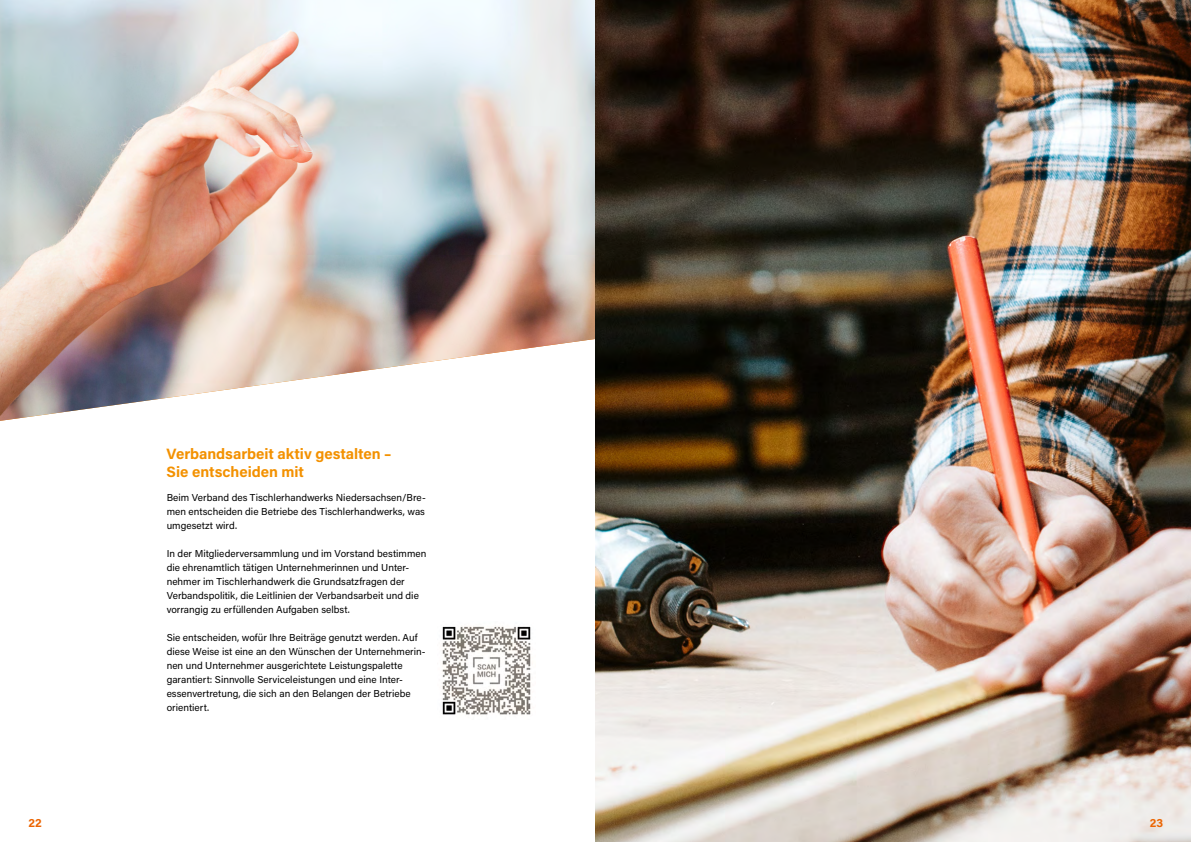
<style>
.page{position:relative;width:1191px;height:842px;background:#fff}
.page>*{position:absolute;margin:0;border:0;box-sizing:border-box;transform-origin:0 0}
.t1{font:700 15px/18px "Acumin Pro";color:#f39100}
.t2{font:700 12px "Acumin Pro";color:#ec6502}
.t3{font:10px/14px "Acumin Pro";letter-spacing:.005em;color:#000}
</style>
<div class="page">
<img style="left:0;top:0;width:595px;height:421px">
<img style="left:442px;top:626px;width:89px;height:89px">
<img style="left:595px;top:0;width:596px;height:842px">
<h1 class="t1" style="left:167px;top:444px;width:226px">Verbandsarbeit aktiv gestalten –<br>Sie entscheiden mit</h1>
<p class="t3" style="left:167px;top:490px;width:261px;text-align:justify">Beim Verband des Tischlerhandwerks Niedersachsen/Bre&shy;men entscheiden die Betriebe des Tischlerhandwerks, was umgesetzt wird.</p>
<p class="t3" style="left:167px;top:546px;width:261px">In der Mitgliederversammlung und im Vorstand bestimmen die ehrenamtlich tätigen Unternehmerinnen und Unter&shy;nehmer im Tischlerhandwerk die Grundsatzfragen der Verbandspolitik, die Leitlinien der Verbandsarbeit und die vorrangig zu erfüllenden Aufgaben selbst.</p>
<p class="t3" style="left:167px;top:630px;width:260px">Sie entscheiden, wofür Ihre Beiträge genutzt werden. Auf diese Weise ist eine an den Wünschen der Unternehmerin&shy;nen und Unternehmer ausgerichtete Leistungspalette garantiert: Sinnvolle Serviceleistungen und eine Inter&shy;essenvertretung, die sich an den Belangen der Betriebe orientiert.</p>
<p class="t2" style="left:28px;top:814px;width:15px">22</p>
<p class="t2" style="left:1149px;top:814px;width:15px">23</p>
</div>
